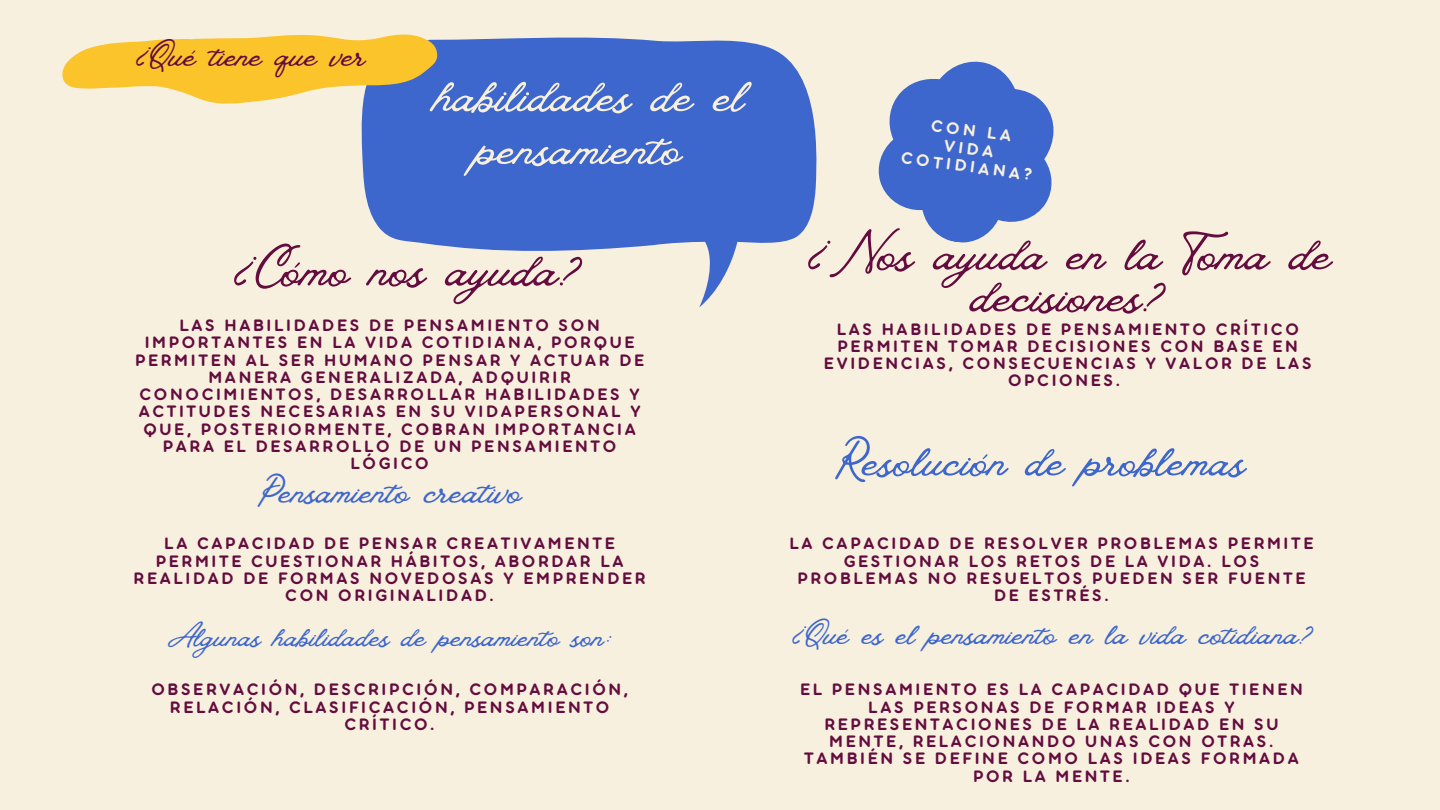
<style>
.page{position:relative;width:1440px;height:810px;background:#f8f0de}
.page>*{position:absolute;margin:0;border:0;box-sizing:border-box;transform-origin:0 0}
.t1{font:60px "Vintage Goods";color:#640c3f}
.t2{font:59.3px/52.8px "Vintage Goods";color:#f8f0de;text-align:center}
.t3{font:55px "Vintage Goods";color:#3e67cd}
.t4{font:42px "Vintage Goods";color:#3e67cd}
.t5{font:39px "Vintage Goods";color:#640c3f}
.t6{font:37px "Vintage Goods";color:#3e67cd}
.t7{font:35px "Vintage Goods";color:#3e67cd}
.t8{font:18px/17.2px "Aristotelica Pro Tx Bld";letter-spacing:.15em;color:#640c3f;text-align:center}
.t9{font:18px/18px "Aristotelica Pro Tx Bld";color:#f8f0de;text-align:center}
</style>
<div class="page">
<svg style="left:361px;top:37px;width:456px;height:270px;fill:#3e67cd"></svg>
<svg style="left:878px;top:61px;width:176px;height:182px"></svg>
<svg style="left:62px;top:34px;width:376px;height:70px"></svg>
<h1 class="t5" style="left:134px;top:32px;width:233px">¿Qué tiene que ver</h1>
<p class="t2" style="left:434px;top:68px;width:312px">habilidades de el pensamiento</p>
<p class="t1" style="left:230px;top:233px;width:353px">¿Cómo nos ayuda?</p>
<h2 class="t9" style="left:906px;top:115px;width:133px;rotate:7deg">CON LA<br>VIDA<br>COTIDIANA?</h2>
<h1 class="t1" style="left:804px;top:217px;width:528px">¿Nos ayuda en la Toma de</h1>
<h1 class="t1" style="left:971px;top:259px;width:196px">decisiones?</h1>
<p class="t8" style="left:135px;top:318px;width:511px">LAS HABILIDADES DE PENSAMIENTO SON IMPORTANTES EN LA VIDA COTIDIANA, PORQUE PERMITEN AL SER HUMANO PENSAR Y ACTUAR DE MANERA GENERALIZADA, ADQUIRIR CONOCIMIENTOS, DESARROLLAR HABILIDADES Y ACTITUDES NECESARIAS EN SU VIDAPERSONAL Y QUE, POSTERIORMENTE, COBRAN IMPORTANCIA PARA EL DESARROLLO DE UN PENSAMIENTO LÓGICO</p>
<p class="t8" style="left:824px;top:322px;width:489px">LAS HABILIDADES DE PENSAMIENTO CRÍTICO<br>PERMITEN TOMAR DECISIONES CON BASE EN<br>EVIDENCIAS, CONSECUENCIAS Y VALOR DE LAS<br>OPCIONES.</p>
<h1 class="t3" style="left:835px;top:427px;width:412px">Resolución de problemas</h1>
<h3 class="t4" style="left:258px;top:466px;width:265px">Pensamiento creativo</h3>
<h1 class="t8" style="left:134px;top:537px;width:514px">LA CAPACIDAD DE PENSAR CREATIVAMENTE PERMITE CUESTIONAR HÁBITOS, ABORDAR LA REALIDAD DE FORMAS NOVEDOSAS Y EMPRENDER CON ORIGINALIDAD.</h1>
<h2 class="t8" style="left:789px;top:537px;width:526px">LA CAPACIDAD DE RESOLVER PROBLEMAS PERMITE<br>GESTIONAR LOS RETOS DE LA VIDA. LOS<br>PROBLEMAS NO RESUELTOS PUEDEN SER FUENTE<br>DE ESTRÉS.</h2>
<p class="t7" style="left:168px;top:615px;width:445px">Algunas habilidades de pensamiento son:</p>
<p class="t6" style="left:790px;top:612px;width:524px">¿Qué es el pensamiento en la vida cotidiana?</p>
<p class="t8" style="left:151px;top:683px;width:478px">OBSERVACIÓN, DESCRIPCIÓN, COMPARACIÓN,<br>RELACIÓN, CLASIFICACIÓN, PENSAMIENTO<br>CRÍTICO.</p>
<p class="t8" style="left:800px;top:683px;width:504px">EL PENSAMIENTO ES LA CAPACIDAD QUE TIENEN LAS PERSONAS DE FORMAR IDEAS Y REPRESENTACIONES DE LA REALIDAD EN SU MENTE, RELACIONANDO UNAS CON OTRAS.<br>TAMBIÉN SE DEFINE COMO LAS IDEAS FORMADA POR LA MENTE.</p>
</div>
